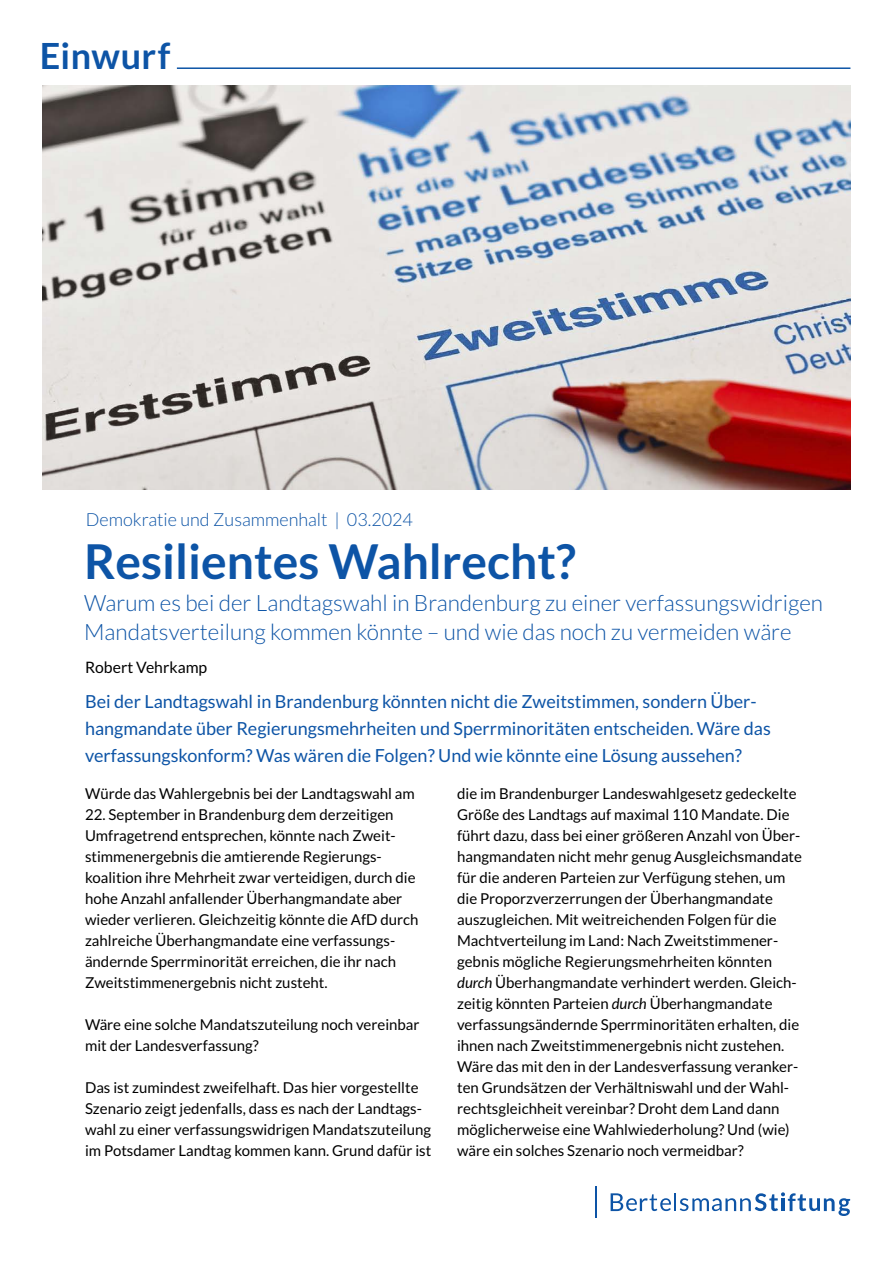
<style>
.page{position:relative;width:893px;height:1263px;background:#fff}
.page>*{position:absolute;margin:0;border:0;box-sizing:border-box;transform-origin:0 0}
.t1{font:700 48px "Lato";color:#0d54a6}
.t2{font:700 36px "Lato";letter-spacing:.01em;color:#0d54a6}
.t3{font:300 22.5px/28.5px "Lato";color:#0d54a6}
.t4{font:18px/27px "Lato";color:#0d54a6}
.t5{font:300 18px "Lato";color:#0d54a6}
.t6{font:15.75px "Lato";color:#000}
.t7{font:15px/21px "Lato";color:#000}
.s1{font-style:italic}
</style>
<div class="page">
<img style="left:43px;top:85px;width:807px;height:404px">
<hr style="left:177px;top:67px;width:673px;height:2px;background:#0d54a6">
<hr style="left:595px;top:1186px;width:2px;height:32px;background:#0d54a6">
<svg style="left:611px;top:1192px;width:239px;height:24px"></svg>
<h2 class="t2" style="left:40px;top:35px;width:132px">Einwurf</h2>
<p class="t5" style="left:86px;top:510px;width:329px">Demokratie und Zusammenhalt | 03.2024</p>
<h1 class="t1" style="left:84px;top:534px;width:493px">Resilientes Wahlrecht?</h1>
<h3 class="t3" style="left:84px;top:589px;width:740px">Warum es bei der Landtagswahl in Brandenburg zu einer verfassungswidrigen<br>Mandatsverteilung kommen könnte – und wie das noch zu vermeiden wäre</h3>
<p class="t6" style="left:85px;top:658px;width:124px">Robert Vehrkamp</p>
<p class="t4" style="left:85px;top:688px;width:687px">Bei der Landtagswahl in Brandenburg könnten nicht die Zweitstimmen, sondern Über&shy;hangmandate über Regierungsmehrheiten und Sperrminoritäten entscheiden. Wäre das verfassungskonform? Was wären die Folgen? Und wie könnte eine Lösung aussehen?</p>
<p class="t7" style="left:85px;top:783px;width:331px">Würde das Wahlergebnis bei der Landtagswahl am</p>
<p class="t7" style="left:85px;top:804px;width:335px">22. September in Brandenburg dem derzeitigen Umfragetrend entsprechen, könnte nach Zweit&shy;stimmenergebnis die amtierende Regierungs&shy;koalition ihre Mehrheit zwar verteidigen, durch die hohe Anzahl anfallender Überhangmandate aber wieder verlieren. Gleichzeitig könnte die AfD durch zahlreiche Überhangmandate eine verfassungs&shy;ändernde Sperrminorität erreichen, die ihr nach Zweitstimmenergebnis nicht zusteht.</p>
<p class="t7" style="left:85px;top:1014px;width:336px">Wäre eine solche Mandatszuteilung noch vereinbar mit der Landesverfassung?</p>
<p class="t7" style="left:85px;top:1077px;width:348px">Das ist zumindest zweifelhaft. Das hier vorgestellte Szenario zeigt jedenfalls, dass es nach der Landtags&shy;wahl zu einer verfassungswidrigen Mandatszuteilung im Potsdamer Landtag kommen kann. Grund dafür ist</p>
<p class="t7" style="left:457px;top:783px;width:346px">die im Brandenburger Landeswahlgesetz gedeckelte Größe des Landtags auf maximal 110 Mandate. Die führt dazu, dass bei einer größeren Anzahl von Über&shy;hangmandaten nicht mehr genug Ausgleichsmandate für die anderen Parteien zur Verfügung stehen, um die Proporzverzerrungen der Überhangmandate auszugleichen. Mit weitreichenden Folgen für die Machtverteilung im Land: Nach Zweitstimmener&shy;gebnis mögliche Regierungsmehrheiten könnten <span class="s1">durch</span> Überhangmandate verhindert werden. Gleich&shy;zeitig könnten Parteien <span class="s1">durch</span> Überhangmandate verfassungsändernde Sperrminoritäten erhalten, die ihnen nach Zweitstimmenergebnis nicht zustehen.<br>Wäre das mit den in der Landesverfassung veranker&shy;ten Grundsätzen der Verhältniswahl und der Wahl&shy;rechtsgleichheit vereinbar? Droht dem Land dann möglicherweise eine Wahlwiederholung? Und (wie) wäre ein solches Szenario noch vermeidbar?</p>
</div>
